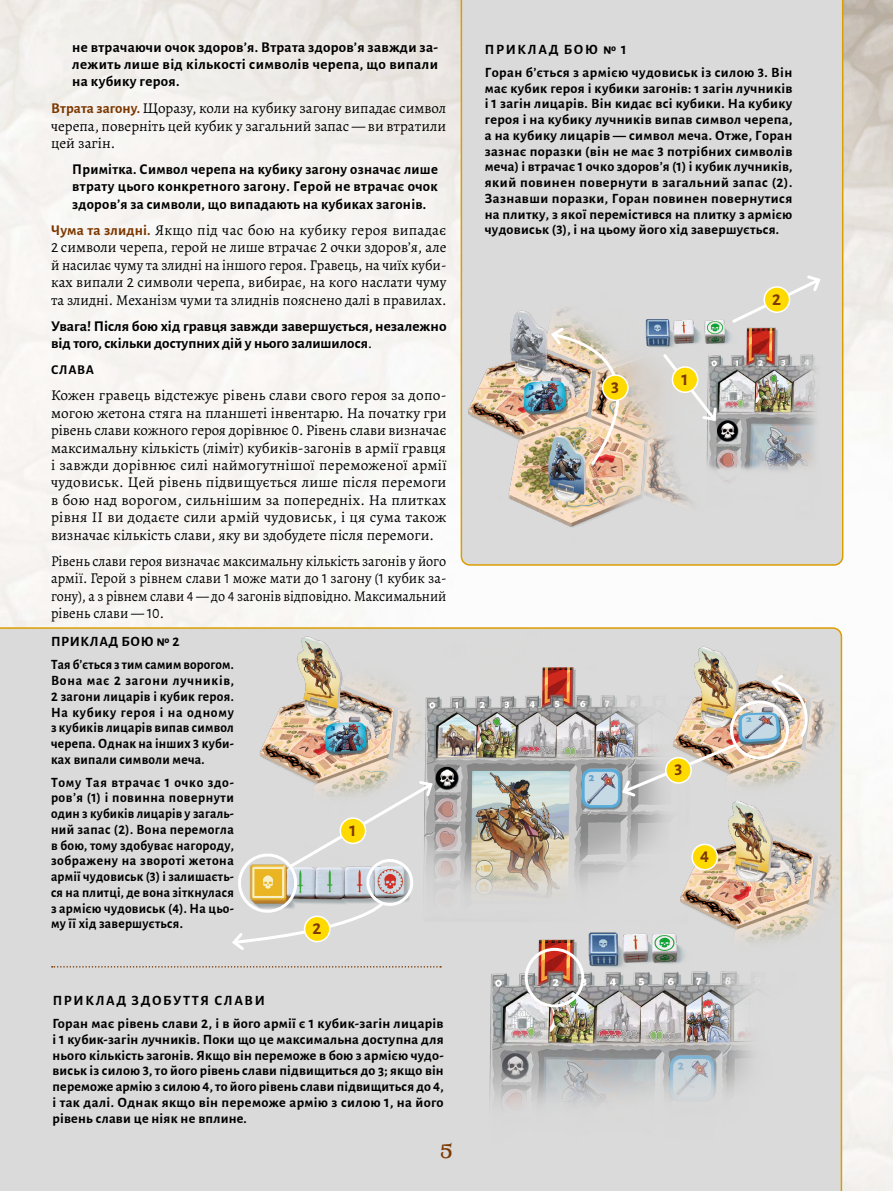
<style>
.page{position:relative;width:893px;height:1191px;background:#fff}
.page>*{position:absolute;margin:0;border:0;box-sizing:border-box;transform-origin:0 0}
.t1{font:21px "Risque";color:#7c3800}
.t2{font:700 18px "Alegreya Sans";color:#7c3800}
.t3{font:15px/17.4px "Alegreya";color:#000;text-align:justify}
.t4{font:700 15px/17.2px "Alegreya Sans";letter-spacing:.02em;color:#000;text-align:justify}
.t5{font:15px/17.4px "Alegreya";color:#000;text-align:justify;scale:.94 1}
.t6{font:700 15px/17.4px "Alegreya Sans";color:#000}
.t7{font:700 14.25px/15.8px "Alegreya Sans";letter-spacing:.02em;color:#000}
.t8{font:700 14.25px/15.8px "Alegreya Sans";letter-spacing:.02em;color:#000;text-align:justify;scale:.96 1}
.t9{font:700 13.5px "Alegreya Sans";letter-spacing:.05em;color:#000}
.s1{font-family:"Alegreya Sans";font-weight:700;color:#7c3800}
.s2{font-family:"Alegreya Sans"}
.s3{font-family:"Alegreya";font-weight:400}
</style>
<div class="page">
<img style="left:0;top:0;width:893px;height:1191px">
<div style="left:461px;top:0;width:382px;height:565px;background:#dadada"></div>
<div style="left:0;top:627px;width:842px;height:564px;background:#dadada"></div>
<svg style="left:52px;top:966px;width:389px;height:1px"></svg>
<img style="left:461px;top:955px;width:349px;height:190px">
<div style="left:525px;top:948px;width:59px;height:59px;border:3px solid #fff;border-radius:50%"></div>
<img style="left:459px;top:285px;width:370px;height:281px">
<svg style="left:730px;top:273px;width:93px;height:52px;background:#dcdcdc"></svg>
<div style="left:764px;top:287px;width:25px;height:25px;background:#ffda00;border-radius:50%"></div>
<div style="left:763px;top:286px;width:27px;height:27px;border:2px solid #fff;border-radius:50%"></div>
<img style="left:549px;top:325px;width:169px;height:141px">
<div style="left:603px;top:375px;width:25px;height:25px;background:#ffda00;border-radius:50%"></div>
<div style="left:602px;top:374px;width:27px;height:27px;border:2px solid #fff;border-radius:50%"></div>
<div style="left:672px;top:367px;width:26px;height:25px;background:#ffda00;border-radius:50%"></div>
<div style="left:672px;top:366px;width:26px;height:27px;border:2px solid #fff;border-radius:50%"></div>
<img style="left:228px;top:612px;width:610px;height:343px">
<div style="left:730px;top:700px;width:59px;height:59px;border:3px solid #fff;border-radius:50%"></div>
<svg style="left:620px;top:742px;width:118px;height:57px;background:#c7c0bc"></svg>
<svg style="left:230px;top:779px;width:205px;height:173px;background:#d7d5d1"></svg>
<svg style="left:769px;top:672px;width:42px;height:67px;background:#cdc7c0"></svg>
<div style="left:305px;top:916px;width:25px;height:25px;background:#ffda00;border-radius:50%"></div>
<div style="left:304px;top:915px;width:27px;height:27px;border:2px solid #fff;border-radius:50%"></div>
<div style="left:666px;top:757px;width:25px;height:26px;background:#ffda00;border-radius:50%"></div>
<div style="left:665px;top:757px;width:27px;height:26px;border:2px solid #fff;border-radius:50%"></div>
<div style="left:692px;top:844px;width:25px;height:25px;background:#ffda00;border-radius:50%"></div>
<div style="left:691px;top:843px;width:27px;height:27px;border:2px solid #fff;border-radius:50%"></div>
<div style="left:340px;top:818px;width:26px;height:25px;background:#ffda00;border-radius:50%"></div>
<div style="left:340px;top:817px;width:26px;height:27px;border:2px solid #fff;border-radius:50%"></div>
<p class="t4" style="left:72px;top:37px;width:367px">не втрачаючи очок здоров’я. Втрата здоров’я завжди за&shy;лежить лише від кількості символів черепа, що випали на кубику героя.</p>
<p class="t3" style="left:51px;top:99px;width:397px"><span class="s1">Втрата загону.</span> Щоразу, коли на кубику загону випадає символ черепа, поверніть цей кубик у загальний запас — ви втратили цей загін.</p>
<p class="t4" style="left:72px;top:159px;width:367px">Примітка. Символ черепа на кубику загону означає лише втрату цього конкретного загону. Герой не втрачає очок здоров’я за символи, що випадають на кубиках загонів.</p>
<p class="t3" style="left:51px;top:221px;width:397px"><span class="s1">Чума та злидні.</span> Якщо під час бою на кубику героя випадає <span class="s2">2</span> символи черепа, герой не лише втрачає <span class="s2">2</span> очки здоров’я, але й насилає чуму та злидні на іншого героя. Гравець, на чиїх куби&shy;ках випали <span class="s2">2</span> символи черепа, вибирає, на кого наслати чуму та злидні. Механізм чуми та злиднів пояснено далі в правилах.</p>
<p class="t6" style="left:51px;top:316px;width:397px">Увага! Після бою хід гравця завжди завершується, незалежно від того, скільки доступних дій у нього залишилося<span class="s3">.</span></p>
<p class="t9" style="left:51px;top:360px;width:44px">СЛАВА</p>
<p class="t3" style="left:51px;top:386px;width:397px">Кожен гравець відстежує рівень слави свого героя за допо&shy;могою жетона стяга на планшеті інвентарю. На початку гри рівень слави кожного героя дорівнює <span class="s2">0</span>. Рівень слави визначає максимальну кількість (ліміт) кубиків-загонів в армії гравця і завжди дорівнює силі наймогутнішої переможеної армії чудовиськ. Цей рівень підвищується лише після перемоги в бою над ворогом, сильнішим за попередніх. На плитках рівня ІІ ви додаєте сили армій чудовиськ, і ця сума також визначає кількість слави, яку ви здобудете після перемоги.</p>
<p class="t5" style="left:51px;top:552px;width:422px">Рівень слави героя визначає максимальну кількість загонів у його армії. Герой з рівнем слави <span class="s2">1</span> може мати до <span class="s2">1</span> загону (<span class="s2">1</span> кубик за&shy;гону), а з рівнем слави <span class="s2">4</span> — до <span class="s2">4</span> загонів відповідно. Максимальний рівень слави — <span class="s2">10</span>.</p>
<p class="t7" style="left:51px;top:629px;width:184px;line-height:23px">ПРИКЛАД БОЮ № 2<br>Тая б’ється з тим самим ворогом.</p>
<p class="t8" style="left:51px;top:671px;width:192px">Вона має 2 загони лучників, 2 загони лицарів і кубик героя.<br>На кубику героя і на одному з кубиків лицарів випав символ черепа. Однак на інших 3 куби&shy;ках випали символи меча.</p>
<p class="t8" style="left:51px;top:773px;width:192px">Тому Тая втрачає 1 очко здо&shy;ров’я (1) і повинна повернути один з кубиків лицарів у загаль&shy;ний запас (2). Вона перемогла в бою, тому здобуває нагороду, зображену на звороті жетона армії чудовиськ (3) і залишаєть&shy;ся на плитці, де вона зіткнулася з армією чудовиськ (4). На цьо&shy;му її хід завершується.</p>
<p class="t2" style="left:349px;top:816px;width:8px">1</p>
<p class="t2" style="left:313px;top:915px;width:10px">2</p>
<p class="t7" style="left:53px;top:988px;width:393px;line-height:22.8px">ПРИКЛАД ЗДОБУТТЯ СЛАВИ<br>Горан має рівень слави 2, і в його армії є 1 кубик-загін лицарів</p>
<p class="t7" style="left:53px;top:1030px;width:393px;text-align:justify">і 1 кубик-загін лучників. Поки що це максимальна доступна для нього кількість загонів. Якщо він переможе в бою з армією чудо&shy;виськ із силою 3, то його рівень слави підвищиться до 3; якщо він переможе армію з силою 4,то його рівень слави підвищиться до 4, і так далі. Однак якщо він переможе армію з силою 1, на його рівень слави це ніяк не вплине.</p>
<h1 class="t1" style="left:440px;top:1139px;width:14px">5</h1>
<p class="t7" style="left:485px;top:37px;width:309px;line-height:22.8px">ПРИКЛАД БОЮ № 1<br>Горан б’ється з армією чудовиськ із силою 3. Він</p>
<p class="t7" style="left:485px;top:79px;width:309px;text-align:justify">має кубик героя і кубики загонів: 1 загін лучників і 1 загін лицарів. Він кидає всі кубики. На кубику героя і на кубику лучників випав символ черепа, а на кубику лицарів — символ меча. Отже, Горан зазнає поразки (він не має 3 потрібних символів меча) і втрачає 1 очко здоров’я (1) і кубик лучників, який повинен повернути в загальний запас (2).<br>Зазнавши поразки, Горан повинен повернутися на плитку, з якої перемістився на плитку з армією чудовиськ (3), і на цьому його хід завершується.</p>
<p class="t2" style="left:611px;top:374px;width:9px">3</p>
<p class="t2" style="left:682px;top:365px;width:8px">1</p>
<p class="t2" style="left:772px;top:285px;width:10px">2</p>
<p class="t2" style="left:674px;top:756px;width:9px">3</p>
<p class="t2" style="left:700px;top:843px;width:11px">4</p>
</div>
